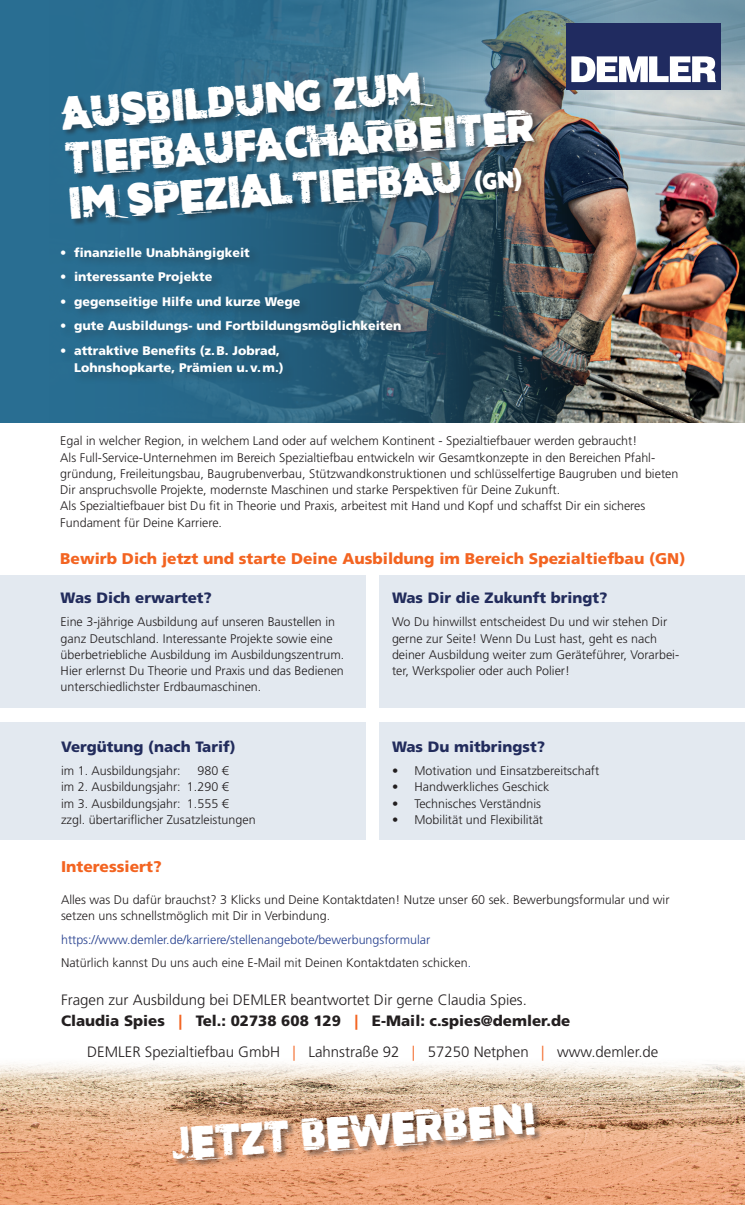
<style>
.page{position:relative;width:745px;height:1205px;background:#fff}
.page>*{position:absolute;margin:0;border:0;box-sizing:border-box;transform-origin:0 0}
.t1{font:46.25px "Cutthecrap";color:#fff}
.t2{font:900 15.5px "Frutiger LT Std";color:#f36421}
.t3{font:300 15px "Frutiger LT Std";color:#231f20}
.t4{font:900 15px "Frutiger LT Std";color:#222c5c}
.t5{font:900 15px "Frutiger LT Std";color:#231f20}
.t6{font:300 12.5px/16.2px "Frutiger LT Std";color:#231f20}
.t7{font:900 12.5px/17.5px "Frutiger LT Std";color:#fff;text-align:right}
.t8{font:300 12.5px "Frutiger LT Std";color:#253f8e}
.s1{font-size:25px}
.s2{color:#253f8e}
.s3{color:#f36421}
</style>
<div class="page">
<img style="left:614px;top:78px;width:130px;height:345px">
<img style="left:0;top:78px;width:614px;height:345px">
<div style="left:59px;top:245px;width:354px;height:142px;background:#231f20;opacity:.31"></div>
<svg style="left:0;top:0;width:744px;height:78px;background:#437993"></svg>
<div style="left:566px;top:23px;width:154px;height:66px;background:#202b60"></div>
<svg style="left:571px;top:56px;width:144px;height:26px"></svg>
<img style="left:0;top:1062px;width:744px;height:27px">
<svg style="left:0;top:1089px;width:744px;height:116px;background:#e3a881"></svg>
<div style="left:173px;top:1103px;width:369px;height:65px;background:#231f20;opacity:.45"></div>
<div style="left:0;top:576px;width:365px;height:132px;background:#e3e9f0"></div>
<div style="left:379px;top:576px;width:365px;height:132px;background:#e3e9f0"></div>
<div style="left:0;top:722px;width:365px;height:118px;background:#e3e9f0"></div>
<div style="left:379px;top:722px;width:365px;height:118px;background:#e3e9f0"></div>
<div style="left:62px;top:72px;width:479px;height:155px;background:#231f20;opacity:.45"></div>
<p class="t1" style="left:59px;top:79px;width:361px;rotate:-4deg">AUSBILDUNG ZUM</p>
<p class="t1" style="left:63px;top:124px;width:471px;rotate:-4deg">TIEFBAUFACHARBEITER</p>
<p class="t1" style="left:66px;top:170px;width:456px;rotate:-4deg">IM SPEZIALTIEFBAU <span class="s1">(GN)</span></p>
<p class="t7" style="left:60px;top:243px;width:191px">• finanzielle Unabhängigkeit</p>
<p class="t7" style="left:60px;top:268px;width:153px">• interessante Projekte</p>
<p class="t7" style="left:60px;top:293px;width:242px">• gegenseitige Hilfe und kurze Wege</p>
<p class="t7" style="left:60px;top:317px;width:342px">• gute Ausbildungs- und Fortbildungsmöglichkeiten</p>
<p class="t7" style="left:60px;top:342px;width:225px">• attraktive Benefits (z.B. Jobrad,<br>Lohnshopkarte, Prämien u.v.m.)</p>
<p class="t6" style="left:60px;top:433px;width:578px">Egal in welcher Region, in welchem Land oder auf welchem Kontinent - Spezialtiefbauer werden gebraucht!</p>
<p class="t6" style="left:60px;top:449px;width:619px">Als Full-Service-Unternehmen im Bereich Spezialtiefbau entwickeln wir Gesamtkonzepte in den Bereichen Pfahl&shy;gründung, Freileitungsbau, Baugrubenverbau, Stützwandkonstruktionen und schlüsselfertige Baugruben und bieten<br>Dir anspruchsvolle Projekte, modernste Maschinen und starke Perspektiven für Deine Zukunft.</p>
<p class="t6" style="left:60px;top:498px;width:586px">Als Spezialtiefbauer bist Du fit in Theorie und Praxis, arbeitest mit Hand und Kopf und schaffst Dir ein sicheres</p>
<p class="t6" style="left:60px;top:514px;width:163px">Fundament für Deine Karriere.</p>
<p class="t2" style="left:60px;top:549px;width:626px">Bewirb Dich jetzt und starte Deine Ausbildung im Bereich Spezialtiefbau (GN)</p>
<p class="t4" style="left:61px;top:589px;width:153px">Was Dich erwartet?</p>
<p class="t6" style="left:61px;top:614px;width:285px">Eine 3-jährige Ausbildung auf unseren Baustellen in ganz Deutschland. Interessante Projekte sowie eine überbetriebliche Ausbildung im Ausbildungszentrum.<br>Hier erlernst Du Theorie und Praxis und das Bedienen unterschiedlichster Erdbaumaschinen.</p>
<p class="t4" style="left:392px;top:589px;width:217px">Was Dir die Zukunft bringt?</p>
<p class="t6" style="left:392px;top:614px;width:288px">Wo Du hinwillst entscheidest Du und wir stehen Dir gerne zur Seite! Wenn Du Lust hast, geht es nach deiner Ausbildung weiter zum Geräteführer, Vorarbei&shy;ter, Werkspolier oder auch Polier!</p>
<p class="t4" style="left:61px;top:737px;width:176px">Vergütung (nach Tarif)</p>
<p class="t6" style="left:61px;top:763px;width:121px">im 1. Ausbildungsjahr:</p>
<p class="t6" style="left:197px;top:763px;width:33px">980 €</p>
<p class="t6" style="left:61px;top:779px;width:169px">im 2. Ausbildungsjahr: 1.290 €</p>
<p class="t6" style="left:61px;top:795px;width:169px">im 3. Ausbildungsjahr: 1.555 €</p>
<p class="t6" style="left:61px;top:811px;width:196px">zzgl. übertariflicher Zusatzleistungen</p>
<p class="t4" style="left:392px;top:737px;width:154px">Was Du mitbringst?</p>
<p class="t6" style="left:392px;top:763px;width:208px">• Motivation und Einsatzbereitschaft</p>
<p class="t6" style="left:392px;top:779px;width:159px">• Handwerkliches Geschick</p>
<p class="t6" style="left:392px;top:795px;width:150px">• Technisches Verständnis</p>
<p class="t6" style="left:392px;top:811px;width:152px">• Mobilität und Flexibilität</p>
<p class="t2" style="left:61px;top:857px;width:102px">Interessiert?</p>
<p class="t6" style="left:61px;top:892px;width:609px">Alles was Du dafür brauchst? 3 Klicks und Deine Kontaktdaten! Nutze unser 60 sek. Bewerbungsformular und wir setzen uns schnellstmöglich mit Dir in Verbindung.</p>
<p class="t8" style="left:61px;top:932px;width:370px">https://www.demler.de/karriere/stellenangebote/bewerbungsformular</p>
<p class="t6" style="left:61px;top:955px;width:411px">Natürlich kannst Du uns auch eine E-Mail mit Deinen Kontaktdaten schicken<span class="s2">.</span></p>
<p class="t3" style="left:61px;top:991px;width:467px">Fragen zur Ausbildung bei DEMLER beantwortet Dir gerne Claudia Spies.</p>
<p class="t5" style="left:61px;top:1011px;width:510px">Claudia Spies <span class="s3">|</span> Tel.: 02738 608 129 <span class="s3">|</span> E-Mail: c.spies@demler.de</p>
<p class="t3" style="left:87px;top:1043px;width:572px">DEMLER Spezialtiefbau GmbH <span class="s3">|</span> Lahnstraße 92 <span class="s3">|</span> 57250 Netphen <span class="s3">|</span> www.demler.de</p>
<p class="t1" style="left:169px;top:1110px;width:367px;rotate:-4deg">JETZT BEWERBEN!</p>
</div>
